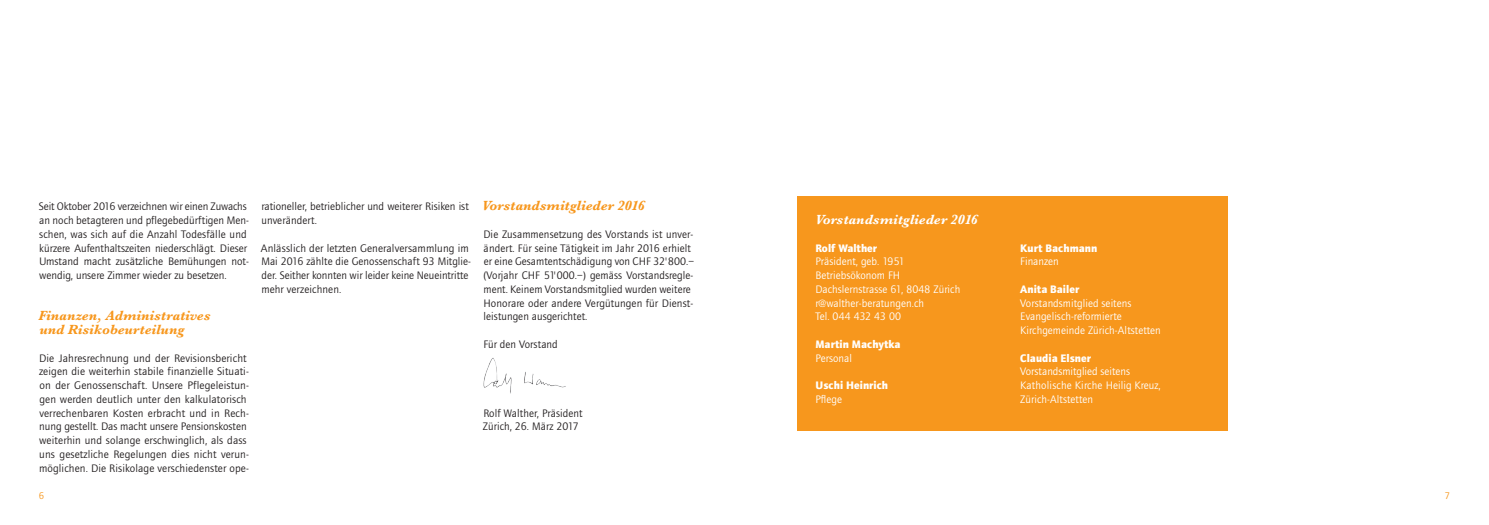
<style>
.page{position:relative;width:1489px;height:525px;background:#fff}
.page>*{position:absolute;margin:0;border:0;box-sizing:border-box;transform-origin:0 0}
.Titel_im_Text{font:italic 700 13.75px/13.8px "Baskerville";letter-spacing:.005em;color:#f7971d}
.t1{font:italic 700 13.75px "Baskerville";letter-spacing:.005em;color:#fff}
.Text{font:11.25px/13.8px "Foundry Journal";letter-spacing:.005em;color:#231f20}
.t2{font:11.25px/13.8px "Foundry Journal";letter-spacing:.005em;color:#fff}
.t3{font:700 11.25px "Foundry Journal";letter-spacing:.005em;color:#fff}
.t4{font:10px "Foundry Journal";color:#f7971d}
</style>
<div class="page">
<img style="left:483px;top:358px;width:83px;height:36px">
<div style="left:797px;top:196px;width:430px;height:234px;background:#f7971d"></div>
<p class="Text" style="left:39px;top:200px;width:211px">Seit Oktober 2016 verzeichnen wir einen Zuwachs an noch betagteren und pflegebedürftigen Men&shy;schen, was sich auf die Anzahl Todesfälle und kürzere Aufenthaltszeiten niederschlägt. Dieser Umstand macht zusätzliche Bemühungen not&shy;wendig, unsere Zimmer wieder zu besetzen.</p>
<p class="Titel_im_Text" style="left:38px;top:309px;width:173px">Finanzen, Administratives und Risikobeurteilung</p>
<p class="Text" style="left:39px;top:351px;width:211px">Die Jahresrechnung und der Revisionsbericht zeigen die weiterhin stabile finanzielle Situati&shy;on der Genossenschaft. Unsere Pflegeleistun&shy;gen werden deutlich unter den kalkulatorisch verrechenbaren Kosten erbracht und in Rech&shy;nung gestellt. Das macht unsere Pensionskosten weiterhin und solange erschwinglich, als dass uns gesetzliche Regelungen dies nicht verun&shy;möglichen. Die Risikolage verschiedenster ope-</p>
<p class="Text" style="left:261px;top:200px;width:209px">rationeller, betrieblicher und weiterer Risiken ist unverändert.</p>
<p class="Text" style="left:261px;top:241px;width:212px">Anlässlich der letzten Generalversammlung im Mai 2016 zählte die Genossenschaft 93 Mitglie&shy;der. Seither konnten wir leider keine Neueintritte mehr verzeichnen.</p>
<p class="Titel_im_Text" style="left:482px;top:199px;width:164px">Vorstandsmitglieder 2016</p>
<p class="Text" style="left:483px;top:227px;width:212px">Die Zusammensetzung des Vorstands ist unver&shy;ändert. Für seine Tätigkeit im Jahr 2016 erhielt er eine Gesamtentschädigung von CHF 32'800.– (Vorjahr CHF 51'000.–) gemäss Vorstandsregle&shy;ment. Keinem Vorstandsmitglied wurden weitere Honorare oder andere Vergütungen für Dienst&shy;leistungen ausgerichtet.</p>
<p class="Text" style="left:483px;top:337px;width:76px">Für den Vorstand</p>
<p class="Text" style="left:483px;top:406px;width:101px">Rolf Walther, Präsident</p>
<p class="Text" style="left:483px;top:420px;width:97px">Zürich, 26. März 2017</p>
<p class="t1" style="left:815px;top:210px;width:164px">Vorstandsmitglieder 2016</p>
<p class="t3" style="left:815px;top:241px;width:63px">Rolf Walther</p>
<p class="t2" style="left:815px;top:255px;width:91px">Präsident, geb. 1951</p>
<p class="t2" style="left:815px;top:268px;width:86px">Betriebsökonom FH</p>
<p class="t2" style="left:815px;top:282px;width:146px">Dachslernstrasse 61, 8048 Zürich</p>
<p class="t2" style="left:815px;top:296px;width:110px">r@walther-beratungen.ch</p>
<p class="t2" style="left:815px;top:310px;width:87px">Tel. 044 432 43 00</p>
<p class="t3" style="left:815px;top:337px;width:87px">Martin Machytka</p>
<p class="t2" style="left:815px;top:351px;width:38px">Personal</p>
<p class="t3" style="left:815px;top:378px;width:74px">Uschi Heinrich</p>
<p class="t2" style="left:815px;top:392px;width:28px">Pflege</p>
<p class="t3" style="left:1020px;top:241px;width:78px">Kurt Bachmann</p>
<p class="t2" style="left:1020px;top:255px;width:40px">Finanzen</p>
<p class="t3" style="left:1020px;top:282px;width:61px">Anita Bailer</p>
<p class="t2" style="left:1020px;top:296px;width:142px">Vorstandsmitglied seitens<br>Evangelisch-reformierte<br>Kirchgemeinde Zürich-Altstetten</p>
<p class="t3" style="left:1020px;top:351px;width:72px">Claudia Elsner</p>
<p class="t2" style="left:1020px;top:365px;width:111px">Vorstandsmitglied seitens</p>
<p class="t2" style="left:1020px;top:378px;width:142px">Katholische Kirche Heilig Kreuz,<br>Zürich-Altstetten</p>
<p class="t4" style="left:39px;top:490px;width:7px">6</p>
<p class="t4" style="left:1444px;top:490px;width:7px">7</p>
</div>
